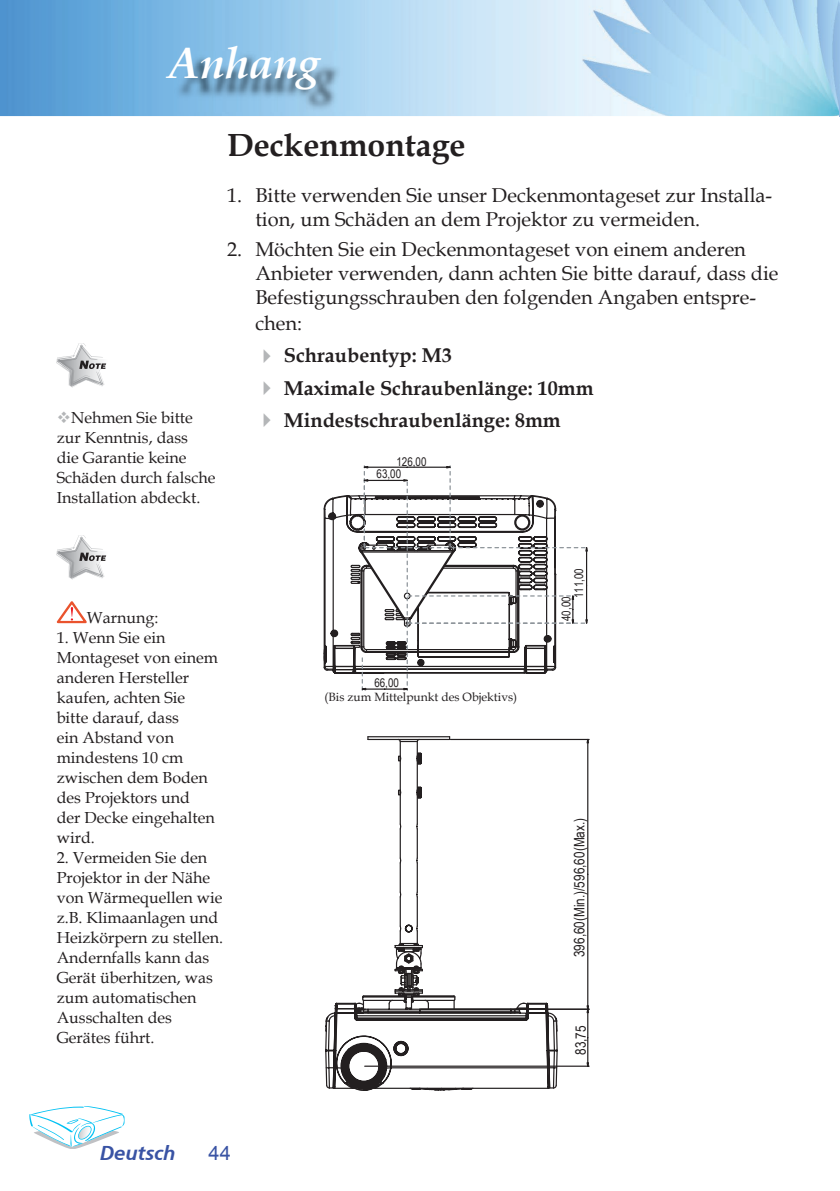
<style>
.page{position:relative;width:840px;height:1191px;background:#fff}
.page>*{position:absolute;margin:0;border:0;box-sizing:border-box;transform-origin:0 0}
.t1{font:italic 700 44px "Book Antiqua";color:#fff}
.t2{font:700 32px "Book Antiqua";color:#231f20}
.t3{font:20px/24px "Book Antiqua";color:#231f20}
.t4{font:700 20px "Book Antiqua";color:#231f20}
.t5{font:italic 700 20px "Frutiger";color:#3953a4}
.t6{font:20px "Arial";color:#3953a4}
.t7{font:16px/20px "Book Antiqua";color:#231f20}
.t8{font:14.4px "Arial Narrow";color:#231f20}
.t9{font:12px "Book Antiqua";color:#231f20}
.t10{font:12px/12.4px "Arial Narrow";color:#231f20}
.s1{color:#b4b6b8}
</style>
<div class="page">
<img style="left:0;top:0;width:840px;height:116px">
<svg style="left:29px;top:1106px;width:95px;height:43px"></svg>
<img style="left:175px;top:52px;width:167px;height:59px">
<svg style="left:57px;top:601px;width:30px;height:22px"></svg>
<svg style="left:323px;top:465px;width:265px;height:226px"></svg>
<svg style="left:325px;top:739px;width:264px;height:352px"></svg>
<img style="left:57px;top:343px;width:50px;height:45px">
<img style="left:57px;top:535px;width:50px;height:44px">
<h1 class="t1" style="left:168px;top:32px;width:153px">Anhang</h1>
<p class="t7" style="left:57px;top:407px;width:160px"><span class="s1">❖</span>Nehmen Sie bitte zur Kenntnis, dass<br>die Garantie keine<br>Schäden durch falsche<br>Installation abdeckt.</p>
<h2 class="t2" style="left:227px;top:124px;width:240px">Deckenmontage</h2>
<p class="t3" style="left:255px;top:183px;width:518px;text-indent:-28px">1. Bitte verwenden Sie unser Deckenmontageset zur Installa&shy;tion, um Schäden an dem Projektor zu vermeiden.</p>
<p class="t3" style="left:255px;top:237px;width:524px;text-indent:-28px">2. Möchten Sie ein Deckenmontageset von einem anderen<br>Anbieter verwenden, dann achten Sie bitte darauf, dass die<br>Befestigungsschrauben den folgenden Angaben entspre-</p>
<p class="t3" style="left:255px;top:311px;width:48px">chen:</p>
<p class="t4" style="left:255px;top:342px;width:198px"><span class="s1">✔</span> Schraubentyp: M3</p>
<p class="t4" style="left:255px;top:374px;width:339px"><span class="s1">✔</span> Maximale Schraubenlänge: 10mm</p>
<p class="t4" style="left:255px;top:406px;width:306px"><span class="s1">✔</span> Mindestschraubenlänge: 8mm</p>
<p class="t10" style="left:376px;top:455px;width:51px;text-indent:20px">126,00<br>63,00</p>
<p class="t7" style="left:87px;top:607px;width:73px">Warnung:</p>
<p class="t7" style="left:57px;top:627px;width:163px">1. Wenn Sie ein<br>Montageset von einem anderen Hersteller kaufen, achten Sie bitte darauf, dass<br>ein Abstand von mindestens 10 cm zwischen dem Boden des Projektors und<br>der Decke eingehalten wird.</p>
<p class="t7" style="left:57px;top:847px;width:168px">2. Vermeiden Sie den<br>Projektor in der Nähe von Wärmequellen wie z.B. Klimaanlagen und<br>Heizkörpern zu stellen.<br>Andernfalls kann das<br>Gerät überhitzen, was zum automatischen<br>Ausschalten des<br>Gerätes führt.</p>
<p class="t5" style="left:100px;top:1141px;width:77px">Deutsch</p>
<p class="t6" style="left:208px;top:1139px;width:24px">44</p>
<p class="t10" style="left:374px;top:676px;width:26px">66,00</p>
<p class="t9" style="left:324px;top:688px;width:194px">(Bis zum Mittelpunkt des Objektivs)</p>
<p class="t10" style="left:572px;top:598px;width:32px;rotate:-90deg">111,00</p>
<p class="t10" style="left:559px;top:621px;width:26px;rotate:-90deg">40,00</p>
<p class="t8" style="left:568px;top:957px;width:141px;rotate:-90deg">396,60(Min.)/596,60(Max.)</p>
<p class="t8" style="left:570px;top:1055px;width:31px;rotate:-90deg">83,75</p>
</div>
